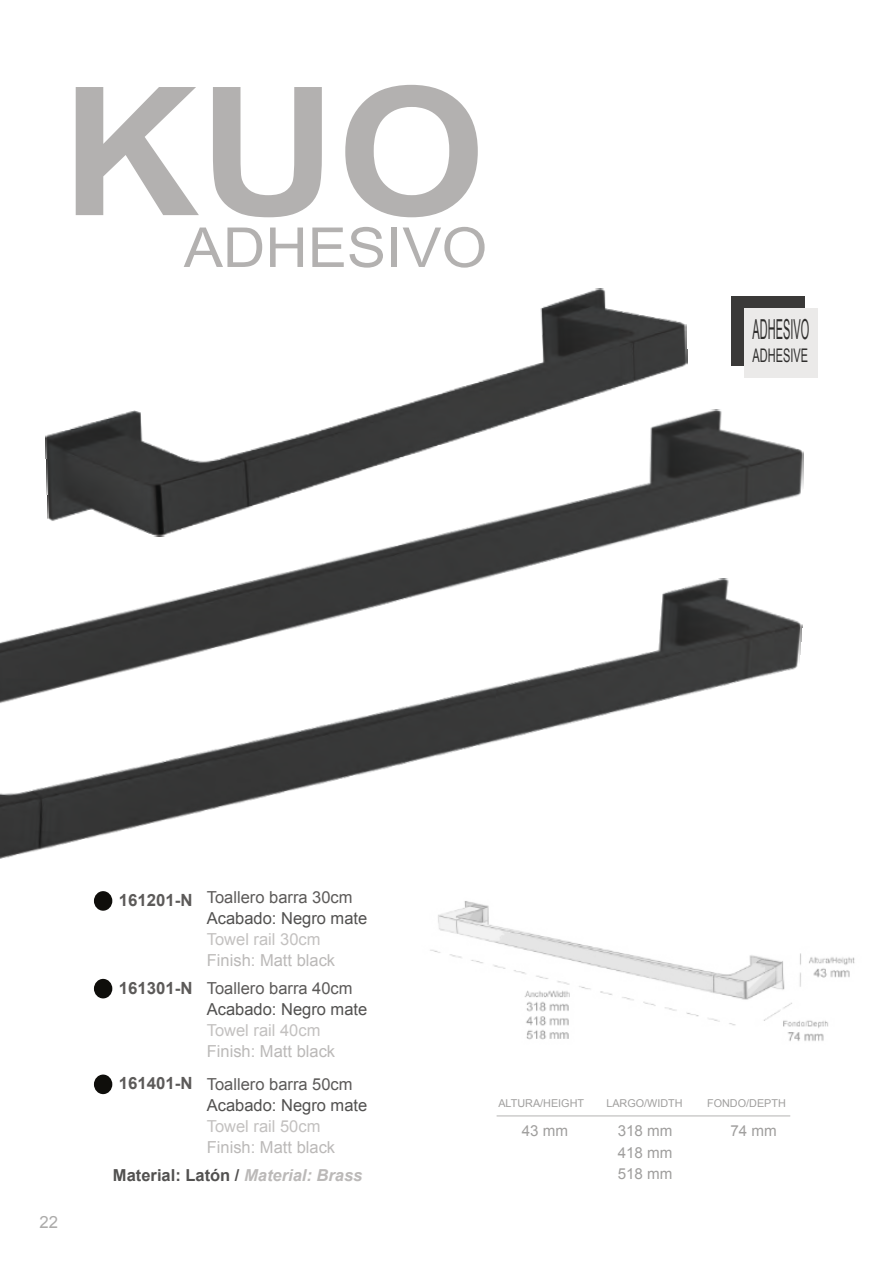
<style>
.page{position:relative;width:893px;height:1263px;background:#fff}
.page>*{position:absolute;margin:0;border:0;box-sizing:border-box;transform-origin:0 0}
.t1{font:700 178.95px "Arial";color:#b3b1b0;scale:1.07 1}
.t2{font:55.05px "Arial";color:#b3b1b0;scale:1.07 1}
.t3{font:27.6px "Arial";color:#2f2e2d;scale:.4 1}
.t4{font:18.75px "Arial";color:#2f2e2d;scale:.59 1}
.t5{font:700 16.8px "Arial";color:#5c5a59}
.t6{font:16.8px "Arial";color:#acabaa}
.t7{font:16.5px/21px "Arial";color:#5c5a59}
.t8{font:16.5px "Arial";color:#bbb9b8}
.t9{font:16.5px "Arial";color:#c3c1c0}
.t10{font:700 16.5px "Arial";color:#525150}
.t11{font:16.5px "Arial";color:#525150}
.t12{font:15.15px/21.5px "Arial";color:#a09f9e;text-align:justify}
.t13{font:10.8px "Arial";color:#a09f9e}
.s1{font-weight:700;font-size:16.8px}
.s2{color:#525150}
.s3{font-style:italic;color:#bbb9b8}
</style>
<div class="page">
<img style="left:0;top:755px;width:441px;height:156px">
<img style="left:0;top:409px;width:804px;height:346px">
<img style="left:42px;top:288px;width:649px;height:251px">
<hr style="left:497px;top:1115px;width:293px;height:1px;background:#a09f9e">
<div style="left:94px;top:891px;width:18px;height:20px;background:#0f0e0b;border-radius:50%"></div>
<div style="left:94px;top:1074px;width:18px;height:20px;background:#0f0e0b;border-radius:50%"></div>
<div style="left:94px;top:979px;width:18px;height:19px;background:#0f0e0b;border-radius:50%"></div>
<div style="left:731px;top:296px;width:74px;height:69px;background:#3a3938"></div>
<div style="left:744px;top:308px;width:73px;height:69px;background:#ebeae9"></div>
<img style="left:421px;top:891px;width:434px;height:150px">
<h1 class="t1" style="left:61px;top:85px;width:398px">KUO</h1>
<h2 class="t2" style="left:184px;top:227px;width:285px">ADHESIVO</h2>
<h3 class="t3" style="left:753px;top:319px;width:143px">ADHESIVO</h3>
<p class="t4" style="left:753px;top:348px;width:96px">ADHESIVE</p>
<p class="t6" style="left:40px;top:1216px;width:20px">22</p>
<p class="t7" style="left:207px;top:888px;width:162px;text-indent:-88px"><span class="s1">161201-N</span> Toallero barra 30cm<br><span class="s2">Acabado: Negro mate</span></p>
<p class="t9" style="left:207px;top:933px;width:115px">Towel rail 30cm</p>
<p class="t8" style="left:207px;top:954px;width:130px">Finish: Matt black</p>
<p class="t5" style="left:119px;top:981px;width:75px">161301-N</p>
<p class="t7" style="left:207px;top:979px;width:147px">Toallero barra 40cm</p>
<p class="t11" style="left:207px;top:1003px;width:162px">Acabado: Negro mate</p>
<p class="t9" style="left:207px;top:1024px;width:115px">Towel rail 40cm</p>
<p class="t8" style="left:207px;top:1045px;width:130px">Finish: Matt black</p>
<p class="t7" style="left:207px;top:1075px;width:162px;text-indent:-88px"><span class="s1">161401-N</span> Toallero barra 50cm<br><span class="s2">Acabado: Negro mate</span></p>
<p class="t9" style="left:207px;top:1120px;width:115px">Towel rail 50cm</p>
<p class="t8" style="left:207px;top:1141px;width:130px">Finish: Matt black</p>
<p class="t10" style="left:113px;top:1169px;width:251px">Material: Latón / <span class="s3">Material: Brass</span></p>
<p class="t13" style="left:498px;top:1099px;width:87px">ALTURA/HEIGHT</p>
<p class="t13" style="left:606px;top:1099px;width:78px">LARGO/WIDTH</p>
<p class="t13" style="left:707px;top:1099px;width:80px">FONDO/DEPTH</p>
<p class="t12" style="left:522px;top:1121px;width:48px">43 mm</p>
<p class="t12" style="left:618px;top:1121px;width:56px">318 mm 418 mm 518 mm</p>
<p class="t12" style="left:730px;top:1121px;width:48px">74 mm</p>
</div>
